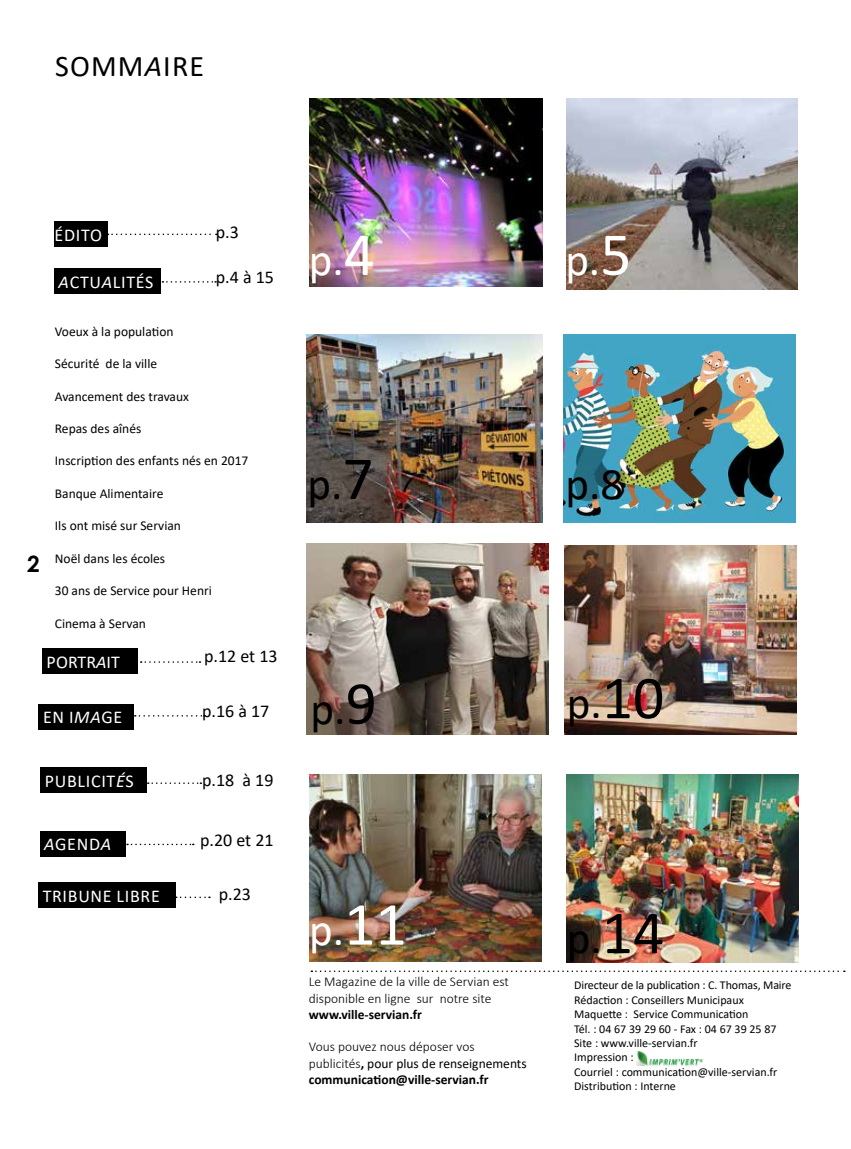
<style>
.page{position:relative;width:851px;height:1149px;background:#fff}
.page>*{position:absolute;margin:0;border:0;box-sizing:border-box;transform-origin:0 0}
.t1{font:45px "Calibri";color:#000}
.t2{font:45px "Calibri";color:#fff}
.t3{font:30px "Calibri";letter-spacing:.04em;color:#000}
.t4{font:700 22.5px "Century Gothic";color:#000}
.t5{font:18px "Calibri";letter-spacing:.04em;color:#fff}
.t6{font:18px "Calibri";color:#000}
.t7{font:13.5px "Calibri";color:#000}
.t8{font:300 13.5px/16.2px "Calibri";color:#000}
.t9{font:700 13.5px "Calibri";color:#000}
.t10{font:12px/14.4px "Calibri";color:#000}
.s1{font-style:italic}
.s2{font-size:61.5px}
.s3{font-weight:700}
.s4{font-weight:400}
</style>
<div class="page">
<img style="left:636px;top:1051px;width:67px;height:14px">
<div style="left:54px;top:268px;width:107px;height:26px;background:#000"></div>
<div style="left:42px;top:648px;width:95px;height:26px;background:#000"></div>
<div style="left:38px;top:882px;width:137px;height:25px;background:#000"></div>
<div style="left:40px;top:830px;width:86px;height:26px;background:#000"></div>
<div style="left:54px;top:221px;width:53px;height:26px;background:#000"></div>
<svg style="left:107px;top:233px;width:110px;height:2px"></svg>
<svg style="left:162px;top:281px;width:54px;height:1px"></svg>
<div style="left:40px;top:767px;width:107px;height:25px;background:#000"></div>
<svg style="left:141px;top:661px;width:59px;height:1px"></svg>
<svg style="left:176px;top:896px;width:34px;height:1px"></svg>
<svg style="left:148px;top:782px;width:53px;height:1px"></svg>
<svg style="left:127px;top:843px;width:67px;height:1px"></svg>
<svg style="left:311px;top:970px;width:533px;height:1px"></svg>
<div style="left:39px;top:703px;width:95px;height:26px;background:#000"></div>
<svg style="left:135px;top:715px;width:70px;height:1px"></svg>
<img style="left:566px;top:98px;width:231px;height:191px">
<img style="left:306px;top:334px;width:236px;height:188px">
<img style="left:564px;top:546px;width:231px;height:187px">
<img style="left:306px;top:543px;width:243px;height:190px">
<img style="left:563px;top:334px;width:232px;height:188px">
<img style="left:566px;top:774px;width:232px;height:188px">
<img style="left:309px;top:774px;width:232px;height:187px">
<img style="left:309px;top:98px;width:233px;height:188px">
<h2 class="t3" style="left:55px;top:45px;width:150px">SOMM<span class="s1">A</span>IRE</h2>
<h3 class="t5" style="left:54px;top:222px;width:49px">ÉDITO</h3>
<h3 class="t6" style="left:216px;top:219px;width:25px">p.3</h3>
<h3 class="t5" style="left:59px;top:269px;width:96px"><span class="s1">A</span>CTU<span class="s1">A</span>LITÉS</h3>
<h3 class="t6" style="left:216px;top:265px;width:60px">p.4 à 15</h3>
<h3 class="t4" style="left:27px;top:546px;width:14px">2</h3>
<p class="t7" style="left:55px;top:322px;width:120px">Voeux à la population</p>
<p class="t7" style="left:55px;top:354px;width:104px">Sécurité de la ville</p>
<p class="t7" style="left:55px;top:386px;width:136px">Avancement des travaux</p>
<p class="t7" style="left:55px;top:419px;width:88px">Repas des aînés</p>
<p class="t7" style="left:55px;top:451px;width:195px">Inscription des enfants nés en 2017</p>
<p class="t7" style="left:55px;top:484px;width:110px">Banque Alimentaire</p>
<p class="t7" style="left:55px;top:516px;width:128px">Ils ont misé sur Servian</p>
<p class="t7" style="left:55px;top:548px;width:112px">Noël dans les écoles</p>
<p class="t7" style="left:55px;top:581px;width:158px">30 ans de Service pour Henri</p>
<p class="t7" style="left:55px;top:613px;width:93px">Cinema à Servan</p>
<h3 class="t5" style="left:46px;top:649px;width:75px">PORTR<span class="s1">A</span>IT</h3>
<h3 class="t6" style="left:204px;top:643px;width:75px">p.12 et 13</h3>
<h3 class="t5" style="left:43px;top:704px;width:81px">EN I<span class="s1">MA</span>GE</h3>
<h3 class="t6" style="left:202px;top:698px;width:69px">p.16 à 17</h3>
<h3 class="t5" style="left:45px;top:768px;width:91px">PUBLICIT<span class="s1">É</span>S</h3>
<h3 class="t5" style="left:44px;top:831px;width:69px"><span class="s1">A</span>GEND<span class="s1">A</span></h3>
<h3 class="t5" style="left:43px;top:883px;width:119px">TRIBUNE LIBRE</h3>
<h3 class="t6" style="left:202px;top:767px;width:73px">p.18 à 19</h3>
<h3 class="t6" style="left:200px;top:827px;width:75px">p.20 et 21</h3>
<h3 class="t6" style="left:219px;top:881px;width:34px">p.23</h3>
<h1 class="t2" style="left:309px;top:228px;width:68px">p.<span class="s2">4</span></h1>
<h1 class="t2" style="left:565px;top:228px;width:68px">p.<span class="s2">5</span></h1>
<h1 class="t1" style="left:307px;top:452px;width:68px">p.<span class="s2">7</span></h1>
<h1 class="t1" style="left:310px;top:677px;width:68px">p.<span class="s2">9</span></h1>
<h1 class="t1" style="left:565px;top:453px;width:59px">p.8</h1>
<h1 class="t1" style="left:566px;top:671px;width:99px">p.<span class="s2">10</span></h1>
<h1 class="t2" style="left:309px;top:898px;width:99px">p.<span class="s2">11</span></h1>
<h1 class="t1" style="left:566px;top:906px;width:99px">p.<span class="s2">14</span></h1>
<p class="t8" style="left:309px;top:973px;width:202px">Le Magazine de la ville de Servian est disponible en ligne sur notre site</p>
<p class="t9" style="left:309px;top:1004px;width:115px">www.ville-servian.fr</p>
<p class="t8" style="left:309px;top:1038px;width:219px">Vous pouvez nous déposer vos publicités<span class="s3">,</span> <span class="s4">pour plus de renseignements </span><span class="s3">communication@ville-servian.fr</span></p>
<p class="t10" style="left:574px;top:977px;width:219px">Directeur de la publication : C. Thomas, Maire Rédaction : Conseillers Municipaux Maquette : Service Communication<br>Tél. : 04 67 39 29 60 - Fax : 04 67 39 25 87<br>Site : www.ville-servian.fr<br>Impression :<br>Courriel : communication@ville-servian.fr Distribution : Interne</p>
</div>
